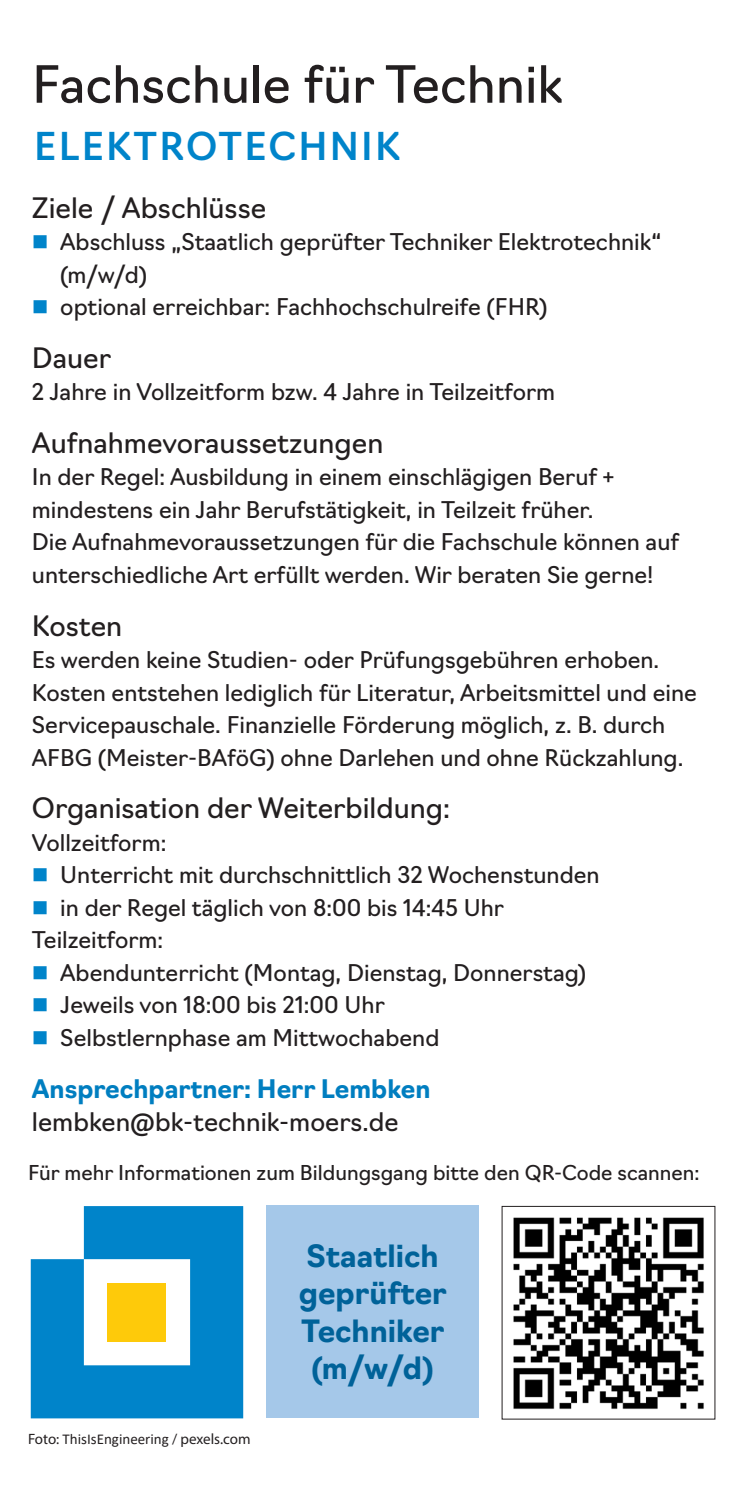
<style>
.page{position:relative;width:745px;height:1489px;background:#fff}
.page>*{position:absolute;margin:0;border:0;box-sizing:border-box;transform-origin:0 0}
.t1{font:50px "Navigo";color:#231f20}
.t2{font:500 37.5px "Navigo";letter-spacing:.06em;color:#0084ca}
.t3{font:700 30px/37.5px "Navigo";color:#006299;text-align:center}
.t4{font:27.5px "Navigo";color:#231f20}
.t5{font:700 25px "Navigo";color:#007ec0}
.t6{font:25px "Navigo";color:#231f20}
.t7{font:22.5px/32.5px "Navigo";color:#231f20}
.t8{font:20px "Navigo";color:#231f20}
.t9{font:15px "Calibri";color:#231f20}
.s1{font-family:"Myriad Pro"}
</style>
<div class="page">
<div style="left:266px;top:1205px;width:212px;height:212px;background:#a5c8e9"></div>
<svg style="left:31px;top:1206px;width:212px;height:212px;fill:#0084ca"></svg>
<img style="left:513px;top:1217px;width:191px;height:192px">
<h1 class="t1" style="left:32px;top:45px;width:532px">Fachschule für Technik</h1>
<h2 class="t2" style="left:34px;top:117px;width:367px">ELEKTROTECHNIK</h2>
<p class="t4" style="left:32px;top:186px;width:236px">Ziele / Abschlüsse</p>
<p class="t7" style="left:60px;top:224px;width:602px">Abschluss „Staatlich geprüfter Techniker Elektrotechnik“ (m/w/d)<br>optional erreichbar: Fachhochschulreife (FHR)</p>
<p class="t4" style="left:32px;top:336px;width:81px">Dauer</p>
<p class="t7" style="left:32px;top:374px;width:524px">2 Jahre in Vollzeitform bzw. 4 Jahre in Teilzeitform</p>
<p class="t4" style="left:32px;top:421px;width:353px">Aufnahmevoraussetzungen</p>
<p class="t7" style="left:32px;top:459px;width:648px">In der Regel: Ausbildung in einem einschlägigen Beruf + mindestens ein Jahr Berufstätigkeit, in Teilzeit früher.<br>Die Aufnahmevoraussetzungen für die Fachschule können auf unterschiedliche Art erfüllt werden. Wir beraten Sie gerne!</p>
<p class="t4" style="left:32px;top:603px;width:92px">Kosten</p>
<p class="t7" style="left:32px;top:641px;width:666px">Es werden keine Studien- oder Prüfungsgebühren erhoben.<br>Kosten entstehen lediglich für Literatur, Arbeitsmittel und eine Servicepauschale. Finanzielle Förderung möglich, z. B. durch AFBG (Meister-BAföG) ohne Darlehen und ohne Rückzahlung.</p>
<p class="t4" style="left:32px;top:786px;width:419px">Organisation der Weiterbildung:</p>
<p class="t7" style="left:32px;top:824px;width:136px">Vollzeitform:</p>
<p class="t7" style="left:60px;top:856px;width:540px">Unterricht mit durchschnittlich 32 Wochenstunden</p>
<p class="t7" style="left:60px;top:889px;width:445px">in der Regel täglich von 8:00 bis 14:45 Uhr</p>
<p class="t7" style="left:32px;top:921px;width:133px">Teilzeitform:</p>
<p class="t7" style="left:60px;top:954px;width:527px">Abendunterricht (Montag, Dienstag, Donnerstag)</p>
<p class="t7" style="left:60px;top:986px;width:326px">Jeweils von 18:00 bis 21:00 Uhr</p>
<p class="t7" style="left:60px;top:1019px;width:380px">Selbstlernphase am Mittwochabend</p>
<p class="t5" style="left:32px;top:1069px;width:400px">Ansprechpartner: Herr Lembken</p>
<p class="t6" style="left:32px;top:1101px;width:368px">lembken@bk-technik-moers.de</p>
<p class="t8" style="left:28px;top:1156px;width:672px">Für mehr Informationen zum Bildungsgang bitte den QR-Code scannen:</p>
<p class="t9" style="left:28px;top:1428px;width:224px"><span class="s1">Foto:</span> ThisIsEngineering <span class="s1">/ pexels.com</span></p>
<h3 class="t3" style="left:298px;top:1234px;width:149px">Staatlich geprüfter<br>Techniker (m/w/d)</h3>
</div>
